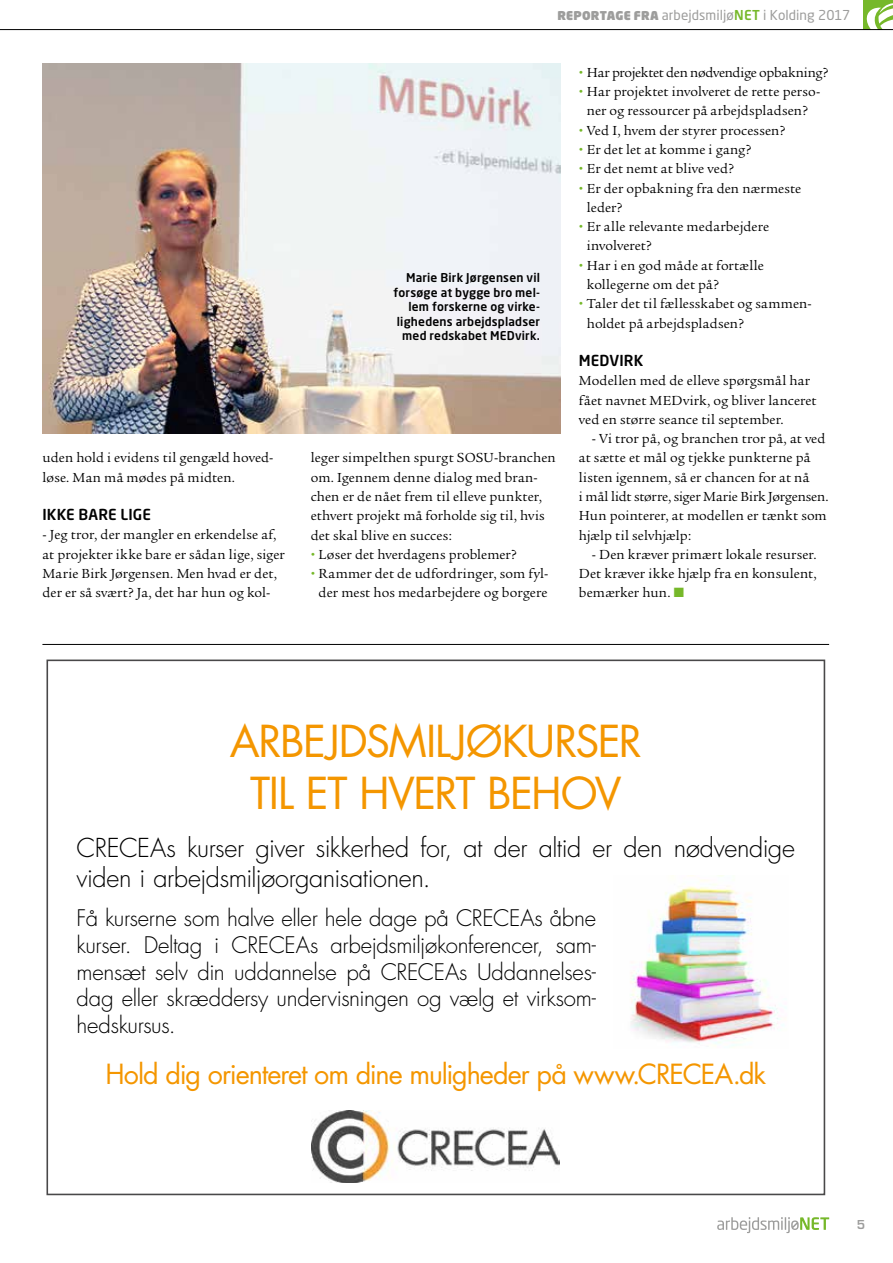
<style>
.page{position:relative;width:893px;height:1263px;background:#fff}
.page>*{position:absolute;margin:0;border:0;box-sizing:border-box;transform-origin:0 0}
.t1{font:42.9px/51.4px "Futura LT";letter-spacing:-.03em;color:#f49600;text-align:center}
.t2{font:27px "Futura LT";letter-spacing:-.04em;color:#f49600}
.t3{font:300 25.35px/30.5px "Futura LT";letter-spacing:-.02em;color:#000}
.t4{font:300 22.2px/26.7px "Futura LT";letter-spacing:-.01em;color:#000;text-align:justify}
.t5{font:500 15px "Neo Sans Std";letter-spacing:.005em;color:#000}
.t6{font:14.25px/19.4px "Legacy Serif";letter-spacing:.005em;color:#000}
.t7{font:14.25px "Legacy Serif";letter-spacing:-.02em;color:#000}
.t8{font:13.5px "Neo Sans Std";letter-spacing:.005em;color:#9d9d9c}
.t9{font:500 12px/14.4px "Neo Sans Std";letter-spacing:.015em;color:#000;text-align:right}
.t10{font:600 12px "Eurostile";color:#9d9d9c}
.s1{font-weight:900;font-size:12px}
.s2{font-weight:500;color:#76b82a}
.s3{font-weight:900;color:#76b82a}
.s4{color:#76b82a}
</style>
<div class="page">
<svg style="left:717px;top:1217px;width:112px;height:16px"></svg>
<div style="left:863px;top:0;width:30px;height:30px;background:#76b82a"></div>
<svg style="left:864px;top:3px;width:29px;height:28px"></svg>
<hr style="left:0;top:29px;width:893px;height:1px;background:#000">
<hr style="left:42px;top:644px;width:787px;height:1px;background:#000">
<img style="left:312px;top:1110px;width:248px;height:72px">
<img style="left:630px;top:875px;width:156px;height:171px">
<img style="left:43px;top:64px;width:518px;height:370px">
<p class="t6" style="left:43px;top:448px;width:232px">uden hold i evidens til gengæld hoved&shy;løse. Man må mødes på midten.</p>
<p class="t5" style="left:43px;top:505px;width:110px">IKKE BARE LIGE</p>
<p class="t6" style="left:43px;top:525px;width:244px">- Jeg tror, der mangler en erkendelse af, at projekter ikke bare er sådan lige, siger Marie Birk Jørgensen. Men hvad er det, der er så svært? Ja, det har hun og kol-</p>
<p class="t8" style="left:557px;top:7px;width:295px"><span class="s1">REPORTAGE FRA</span> arbejdsmiljø<span class="s2">NET</span> i Kolding 2017</p>
<p class="t9" style="left:394px;top:270px;width:148px">Marie Birk Jørgensen vil forsøge at bygge bro mel&shy;lem forskerne og virke&shy;lighedens arbejdspladser med redskabet MEDvirk.</p>
<p class="t6" style="left:311px;top:448px;width:246px">leger simpelthen spurgt SOSU-branchen om. Igennem denne dialog med bran&shy;chen er de nået frem til elleve punkter, ethvert projekt må forholde sig til, hvis det skal blive en succes:</p>
<p class="t6" style="left:311px;top:545px;width:207px"><span class="s3">•</span> Løser det hverdagens problemer?</p>
<p class="t6" style="left:311px;top:564px;width:239px;text-align:center"><span class="s3">•</span> Rammer det de udfordringer, som fyl&shy;der mest hos medarbejdere og borgere</p>
<p class="t7" style="left:579px;top:64px;width:251px"><span class="s3">•</span> Har projektet den nødvendige opbakning?</p>
<p class="t6" style="left:579px;top:82px;width:243px;text-align:center"><span class="s3">•</span> Har projektet involveret de rette perso&shy;ner og ressourcer på arbejdspladsen?</p>
<p class="t6" style="left:579px;top:121px;width:208px"><span class="s3">•</span> Ved I, hvem der styrer processen?</p>
<p class="t6" style="left:579px;top:140px;width:174px"><span class="s3">•</span> Er det let at komme i gang?</p>
<p class="t6" style="left:579px;top:159px;width:157px"><span class="s3">•</span> Er det nemt at blive ved?</p>
<p class="t6" style="left:587px;top:179px;width:216px;text-indent:-8px"><span class="s3">•</span> Er der opbakning fra den nærmeste leder?</p>
<p class="t6" style="left:587px;top:217px;width:184px;text-indent:-8px"><span class="s3">•</span> Er alle relevante medarbejdere involveret?</p>
<p class="t6" style="left:587px;top:256px;width:178px;text-indent:-8px"><span class="s3">•</span> Har i en god måde at fortælle kollegerne om det på?</p>
<p class="t6" style="left:587px;top:294px;width:226px;text-indent:-8px"><span class="s3">•</span> Taler det til fællesskabet og sammen&shy;holdet på arbejdspladsen?</p>
<p class="t5" style="left:579px;top:351px;width:66px">MEDVIRK</p>
<p class="t6" style="left:579px;top:371px;width:239px">Modellen med de elleve spørgsmål har fået navnet MEDvirk, og bliver lanceret ved en større seance til september.</p>
<p class="t6" style="left:579px;top:429px;width:251px;text-indent:13px">- Vi tror på, og branchen tror på, at ved at sætte et mål og tjekke punkterne på listen igennem, så er chancen for at nå<br>i mål lidt større, siger Marie Birk Jørgensen.<br>Hun pointerer, at modellen er tænkt som hjælp til selvhjælp:</p>
<p class="t6" style="left:579px;top:545px;width:239px;text-align:justify;text-indent:13px">- Den kræver primært lokale resurser.<br>Det kræver ikke hjælp fra en konsulent, bemærker hun. <span class="s4">■</span></p>
<h1 class="t1" style="left:230px;top:716px;width:414px">ARBEJDSMILJØKURSER<br>TIL ET HVERT BEHOV</h1>
<h3 class="t3" style="left:77px;top:833px;width:720px">CRECEAs kurser giver sikkerhed for, at der altid er den nødvendige viden i arbejdsmiljøorganisationen.</h3>
<h3 class="t4" style="left:77px;top:905px;width:521px">Få kurserne som halve eller hele dage på CRECEAs åbne kurser. Deltag i CRECEAs arbejdsmiljøkonferencer, sam&shy;mensæt selv din uddannelse på CRECEAs Uddannelses&shy;dag eller skræddersy undervisningen og vælg et virksom&shy;hedskursus.</h3>
<h2 class="t2" style="left:105px;top:1057px;width:662px">Hold dig orienteret om dine muligheder på www.CRECEA.dk</h2>
<p class="t10" style="left:857px;top:1217px;width:10px">5</p>
</div>
